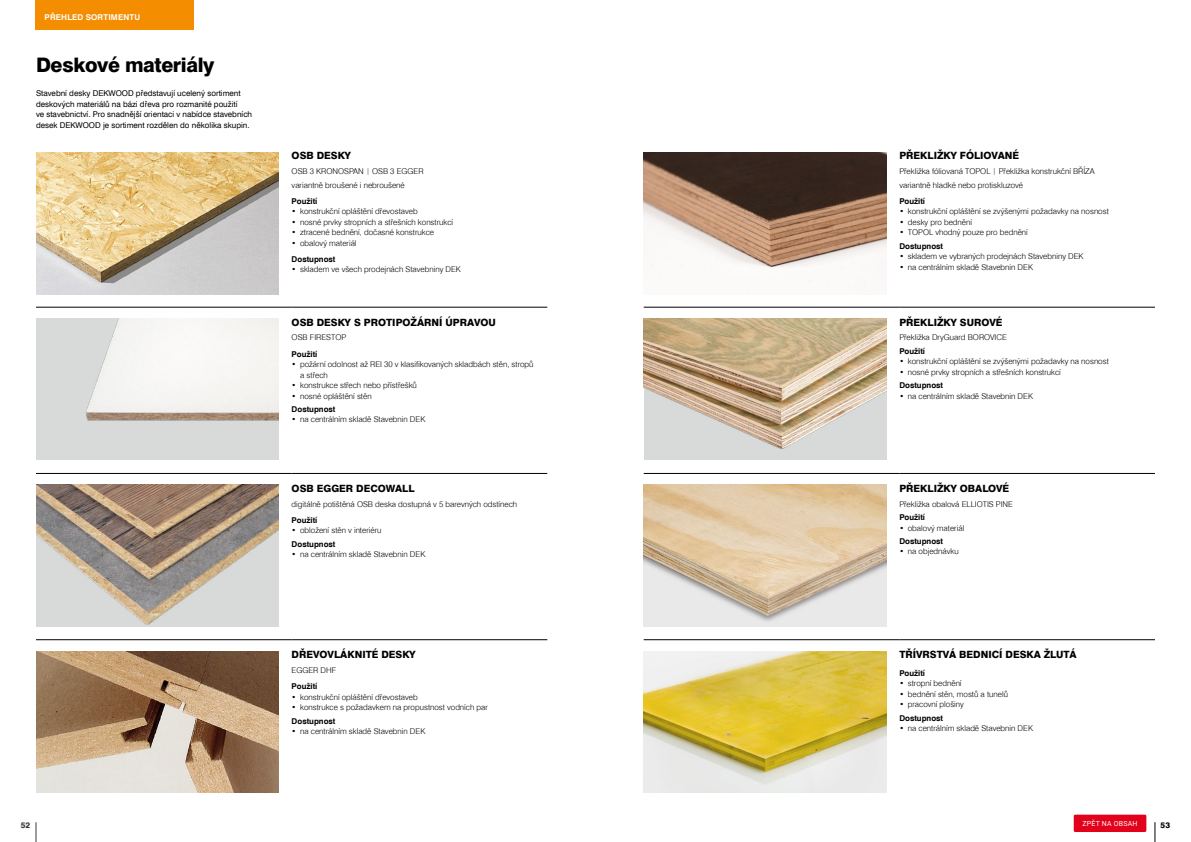
<style>
.page{position:relative;width:1191px;height:842px;background:#fff}
.page>*{position:absolute;margin:0;border:0;box-sizing:border-box;transform-origin:0 0}
.t1{font:800 20px "Swiss 721 TL";letter-spacing:-.02em;color:#000}
.t2{font:800 10px "Swiss 721 TL";color:#000}
.t3{font:300 8px/13.3px "Swiss 721 TL";color:#000}
.t4{font:8px/10.5px "Swiss 721 TL";color:#000}
.t5{font:700 8px "Swiss 721 TL";color:#000}
.t6{font:700 8px "Swiss 721 TL";letter-spacing:.02em;color:#fff}
.t7{font:800 8px "Swiss 721 TL";color:#383937}
.t8{font:800 8px "Swiss 721 TL";color:#000}
.t9{font:7px "Roboto";letter-spacing:.035em;color:#fff}
</style>
<div class="page">
<svg style="left:36px;top:822px;width:1px;height:20px"></svg>
<svg style="left:1154px;top:822px;width:1px;height:20px"></svg>
<div style="left:1073px;top:814px;width:73px;height:18px;background:#e2001a;border-radius:2px"></div>
<div style="left:1073px;top:814px;width:74px;height:19px;border:1px solid #fff;border-radius:2px"></div>
<div style="left:36px;top:0;width:158px;height:29px;background:#f48e00"></div>
<hr style="left:36px;top:307px;width:256px;height:1px;background:#000">
<hr style="left:292px;top:307px;width:255px;height:1px;background:#000">
<hr style="left:36px;top:473px;width:256px;height:1px;background:#000">
<hr style="left:292px;top:473px;width:255px;height:1px;background:#000">
<hr style="left:36px;top:639px;width:256px;height:1px;background:#000">
<hr style="left:292px;top:639px;width:255px;height:1px;background:#000">
<img style="left:36px;top:152px;width:243px;height:142px">
<img style="left:36px;top:318px;width:243px;height:142px">
<img style="left:36px;top:485px;width:243px;height:139px">
<img style="left:36px;top:651px;width:243px;height:142px">
<hr style="left:643px;top:307px;width:256px;height:1px;background:#000">
<hr style="left:899px;top:307px;width:256px;height:1px;background:#000">
<hr style="left:643px;top:473px;width:256px;height:1px;background:#000">
<hr style="left:899px;top:473px;width:256px;height:1px;background:#000">
<hr style="left:643px;top:639px;width:256px;height:1px;background:#000">
<hr style="left:899px;top:639px;width:256px;height:1px;background:#000">
<img style="left:643px;top:152px;width:243px;height:142px">
<div style="left:643px;top:318px;width:243px;height:142px;background:#d8dada"></div>
<img style="left:643px;top:318px;width:243px;height:130px">
<img style="left:643px;top:485px;width:243px;height:141px">
<img style="left:643px;top:651px;width:243px;height:142px">
<p class="t6" style="left:45px;top:12px;width:97px">PŘEHLED SORTIMENTU</p>
<h1 class="t1" style="left:36px;top:51px;width:180px">Deskové materiály</h1>
<p class="t4" style="left:36px;top:88px;width:218px">Stavební desky DEKWOOD představují ucelený sortiment deskových materiálů na bázi dřeva pro rozmanité použití<br>ve stavebnictví. Pro snadnější orientaci v nabídce stavebních desek DEKWOOD je sortiment rozdělen do několika skupin.</p>
<p class="t2" style="left:292px;top:149px;width:61px">OSB DESKY</p>
<p class="t3" style="left:292px;top:164px;width:133px">OSB 3 KRONOSPAN | OSB 3 EGGER variantně broušené i nebroušené</p>
<p class="t5" style="left:292px;top:196px;width:27px">Použití</p>
<p class="t3" style="left:292px;top:204px;width:128px">• konstrukční opláštění dřevostaveb</p>
<p class="t3" style="left:292px;top:215px;width:163px">• nosné prvky stropních a střešních konstrukcí</p>
<p class="t3" style="left:292px;top:225px;width:144px">• ztracené bednění, dočasné konstrukce</p>
<p class="t3" style="left:292px;top:236px;width:66px">• obalový materiál</p>
<p class="t5" style="left:292px;top:254px;width:45px">Dostupnost</p>
<p class="t3" style="left:292px;top:263px;width:171px">• skladem ve všech prodejnách Stavebniny DEK</p>
<p class="t2" style="left:292px;top:316px;width:206px">OSB DESKY S PROTIPOŽÁRNÍ ÚPRAVOU</p>
<p class="t3" style="left:292px;top:331px;width:56px">OSB FIRESTOP</p>
<p class="t5" style="left:292px;top:349px;width:27px">Použití</p>
<p class="t3" style="left:300px;top:359px;width:235px;line-height:10.5px;text-indent:-9px">• požární odolnost až REI 30 v klasifikovaných skladbách stěn, stropů a střech</p>
<p class="t3" style="left:292px;top:378px;width:127px">• konstrukce střech nebo přístřešků</p>
<p class="t3" style="left:292px;top:389px;width:81px">• nosné opláštění stěn</p>
<p class="t5" style="left:292px;top:404px;width:45px">Dostupnost</p>
<p class="t3" style="left:292px;top:413px;width:135px">• na centrálním skladě Stavebnin DEK</p>
<p class="t2" style="left:292px;top:482px;width:124px">OSB EGGER DECOWALL</p>
<p class="t3" style="left:292px;top:497px;width:227px">digitálně potištěná OSB deska dostupná v 5 barevných odstínech</p>
<p class="t5" style="left:292px;top:515px;width:27px">Použití</p>
<p class="t3" style="left:292px;top:524px;width:91px">• obložení stěn v interiéru</p>
<p class="t5" style="left:292px;top:539px;width:45px">Dostupnost</p>
<p class="t3" style="left:292px;top:547px;width:135px">• na centrálním skladě Stavebnin DEK</p>
<p class="t2" style="left:292px;top:648px;width:126px">DŘEVOVLÁKNITÉ DESKY</p>
<p class="t3" style="left:292px;top:663px;width:46px">EGGER DHF</p>
<p class="t5" style="left:292px;top:681px;width:27px">Použití</p>
<p class="t3" style="left:292px;top:690px;width:128px">• konstrukční opláštění dřevostaveb</p>
<p class="t3" style="left:292px;top:700px;width:198px">• konstrukce s požadavkem na propustnost vodních par</p>
<p class="t5" style="left:292px;top:715px;width:45px">Dostupnost</p>
<p class="t3" style="left:292px;top:724px;width:135px">• na centrálním skladě Stavebnin DEK</p>
<p class="t2" style="left:899px;top:149px;width:121px">PŘEKLIŽKY FÓLIOVANÉ</p>
<p class="t3" style="left:899px;top:164px;width:197px">Překližka fóliovaná TOPOL | Překližka konstrukční BŘÍZA variantně hladké nebo protiskluzové</p>
<p class="t5" style="left:899px;top:196px;width:27px">Použití</p>
<p class="t3" style="left:899px;top:204px;width:211px">• konstrukční opláštění se zvýšenými požadavky na nosnost</p>
<p class="t3" style="left:899px;top:215px;width:74px">• desky pro bednění</p>
<p class="t3" style="left:899px;top:225px;width:130px">• TOPOL vhodný pouze pro bednění</p>
<p class="t5" style="left:899px;top:240px;width:45px">Dostupnost</p>
<p class="t3" style="left:899px;top:249px;width:186px">• skladem ve vybraných prodejnách Stavebniny DEK</p>
<p class="t3" style="left:899px;top:260px;width:135px">• na centrálním skladě Stavebnin DEK</p>
<p class="t2" style="left:899px;top:316px;width:105px">PŘEKLIŽKY SUROVÉ</p>
<p class="t3" style="left:899px;top:331px;width:109px">Překližka DryGuard BOROVICE</p>
<p class="t5" style="left:899px;top:346px;width:27px">Použití</p>
<p class="t3" style="left:899px;top:354px;width:211px">• konstrukční opláštění se zvýšenými požadavky na nosnost</p>
<p class="t3" style="left:899px;top:365px;width:163px">• nosné prvky stropních a střešních konstrukcí</p>
<p class="t5" style="left:899px;top:380px;width:45px">Dostupnost</p>
<p class="t3" style="left:899px;top:389px;width:135px">• na centrálním skladě Stavebnin DEK</p>
<p class="t2" style="left:899px;top:482px;width:111px">PŘEKLIŽKY OBALOVÉ</p>
<p class="t3" style="left:899px;top:497px;width:115px">Překližka obalová ELLIOTIS PINE</p>
<p class="t5" style="left:899px;top:512px;width:27px">Použití</p>
<p class="t3" style="left:899px;top:521px;width:66px">• obalový materiál</p>
<p class="t5" style="left:899px;top:536px;width:45px">Dostupnost</p>
<p class="t3" style="left:899px;top:545px;width:61px">• na objednávku</p>
<p class="t2" style="left:899px;top:648px;width:179px">TŘÍVRSTVÁ BEDNICÍ DESKA ŽLUTÁ</p>
<p class="t5" style="left:899px;top:668px;width:27px">Použití</p>
<p class="t3" style="left:899px;top:676px;width:64px">• stropní bednění</p>
<p class="t3" style="left:899px;top:687px;width:110px">• bednění stěn, mostů a tunelů</p>
<p class="t3" style="left:899px;top:697px;width:66px">• pracovní plošiny</p>
<p class="t5" style="left:899px;top:712px;width:45px">Dostupnost</p>
<p class="t3" style="left:899px;top:721px;width:135px">• na centrálním skladě Stavebnin DEK</p>
<p class="t7" style="left:21px;top:820px;width:11px">52</p>
<p class="t9" style="left:1082px;top:818px;width:56px">ZPĚT NA OBSAH</p>
<p class="t8" style="left:1160px;top:820px;width:11px">53</p>
</div>
